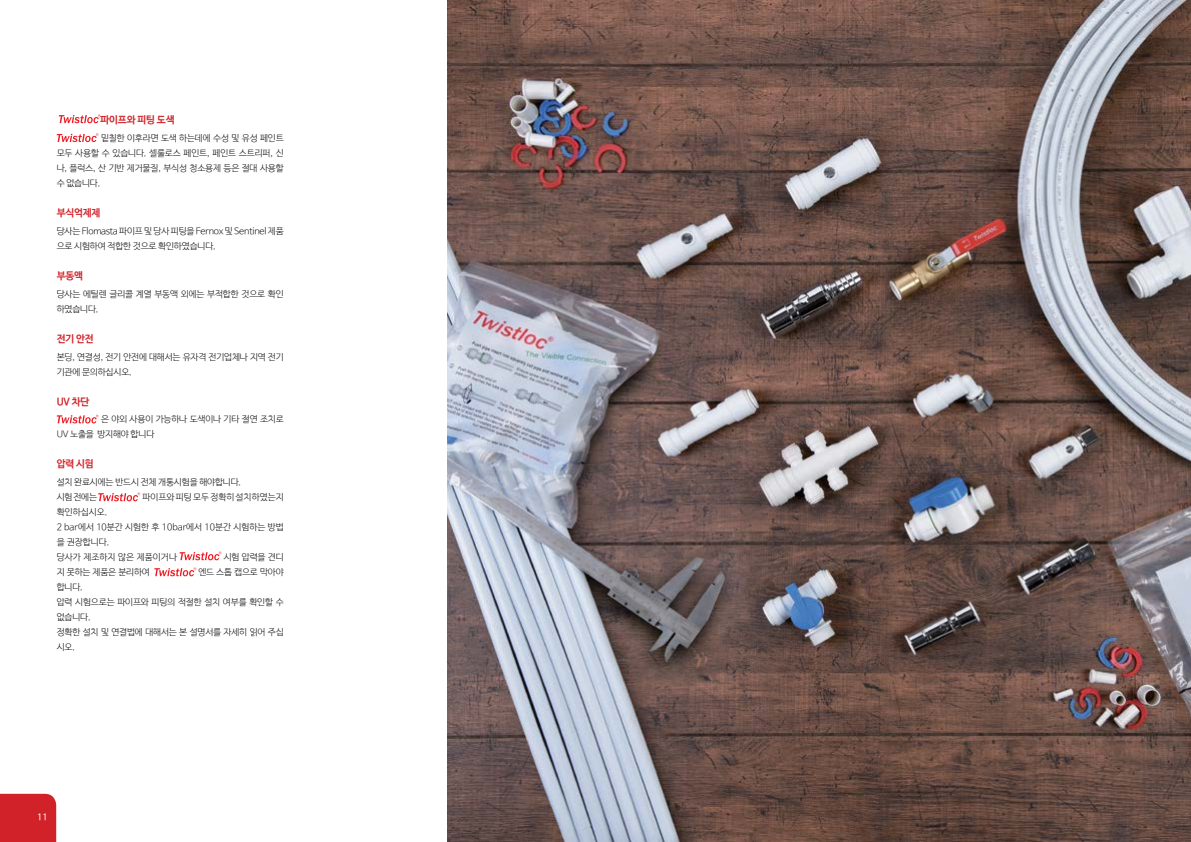
<style>
.page{position:relative;width:1191px;height:842px;background:#fff}
.page>*{position:absolute;margin:0;border:0;box-sizing:border-box;transform-origin:0 0}
.t1{font:700 10px "Nanum Barun Gothic";letter-spacing:-.02em;color:#d22229}
.t2{font:300 9px/15px "Nanum Barun Gothic";letter-spacing:-.02em;color:#000}
.t3{font:300 9px/15px "Nanum Barun Gothic";color:#000}
.t4{font:9px "Nanum Barun Gothic";color:#fff}
</style>
<div class="page">
<div style="left:0;top:794px;width:56px;height:48px;background:#d22229"></div>
<svg style="left:59px;top:114px;width:42px;height:9px"></svg>
<svg style="left:57px;top:133px;width:42px;height:9px"></svg>
<svg style="left:57px;top:415px;width:42px;height:8px"></svg>
<svg style="left:98px;top:492px;width:42px;height:9px"></svg>
<svg style="left:179px;top:551px;width:42px;height:9px"></svg>
<svg style="left:154px;top:567px;width:42px;height:9px"></svg>
<img style="left:448px;top:0;width:743px;height:842px">
<p class="t1" style="left:100px;top:115px;width:76px">파이프와 피팅 도색</p>
<p class="t2" style="left:57px;top:131px;width:229px;text-align:justify;text-indent:44px">밑칠한 이후라면 도색 하는데에 수성 및 유성 페인트 모두 사용할 수 있습니다. 셀룰로스 페인트, 페인트 스트리퍼, 신 나, 플럭스, 산 기반 제거물질, 부식성 청소용제 등은 절대 사용할 수 없습니다.</p>
<p class="t1" style="left:57px;top:208px;width:45px">부식억제제</p>
<p class="t2" style="left:57px;top:224px;width:229px">당사는 Flomasta 파이프 및 당사 피팅을 Fernox 및 Sentinel 제품 으로 시험하여 적합한 것으로 확인하였습니다.</p>
<p class="t1" style="left:57px;top:271px;width:28px">부동액</p>
<p class="t2" style="left:57px;top:287px;width:229px">당사는 에틸렌 글리콜 계열 부동액 외에는 부적합한 것으로 확인 하였습니다.</p>
<p class="t1" style="left:57px;top:333px;width:39px">전기 안전</p>
<p class="t2" style="left:57px;top:350px;width:229px">본딩, 연결성, 전기 안전에 대해서는 유자격 전기업체나 지역 전기 기관에 문의하십시오.</p>
<p class="t1" style="left:57px;top:396px;width:34px">UV 차단</p>
<p class="t2" style="left:57px;top:412px;width:229px;text-indent:44px">은 야외 사용이 가능하나 도색이나 기타 절연 조치로<br>UV 노출을 방지해야 합니다</p>
<p class="t1" style="left:57px;top:459px;width:39px">압력 시험</p>
<p class="t2" style="left:57px;top:475px;width:186px">설치 완료시에는 반드시 전체 개통시험을 해야합니다. 시험 전에는</p>
<p class="t3" style="left:142px;top:490px;width:143px">파이프와 피팅 모두 정확히 설치하였는지</p>
<p class="t3" style="left:57px;top:505px;width:229px">확인하십시오.<br>2 bar에서 10분간 시험한 후 10bar에서 10분간 시험하는 방법 을 권장합니다.<br>당사가 제조하지 않은 제품이거나</p>
<p class="t2" style="left:224px;top:550px;width:62px">시험 압력을 견디</p>
<p class="t2" style="left:57px;top:565px;width:95px">지 못하는 제품은 분리하여</p>
<p class="t2" style="left:198px;top:565px;width:87px">엔드 스톱 캡으로 막아야</p>
<p class="t2" style="left:57px;top:580px;width:229px">합니다.<br>압력 시험으로는 파이프와 피팅의 적절한 설치 여부를 확인할 수 없습니다.<br>정확한 설치 및 연결법에 대해서는 본 설명서를 자세히 읽어 주십 시오.</p>
<p class="t4" style="left:37px;top:812px;width:12px">11</p>
</div>
